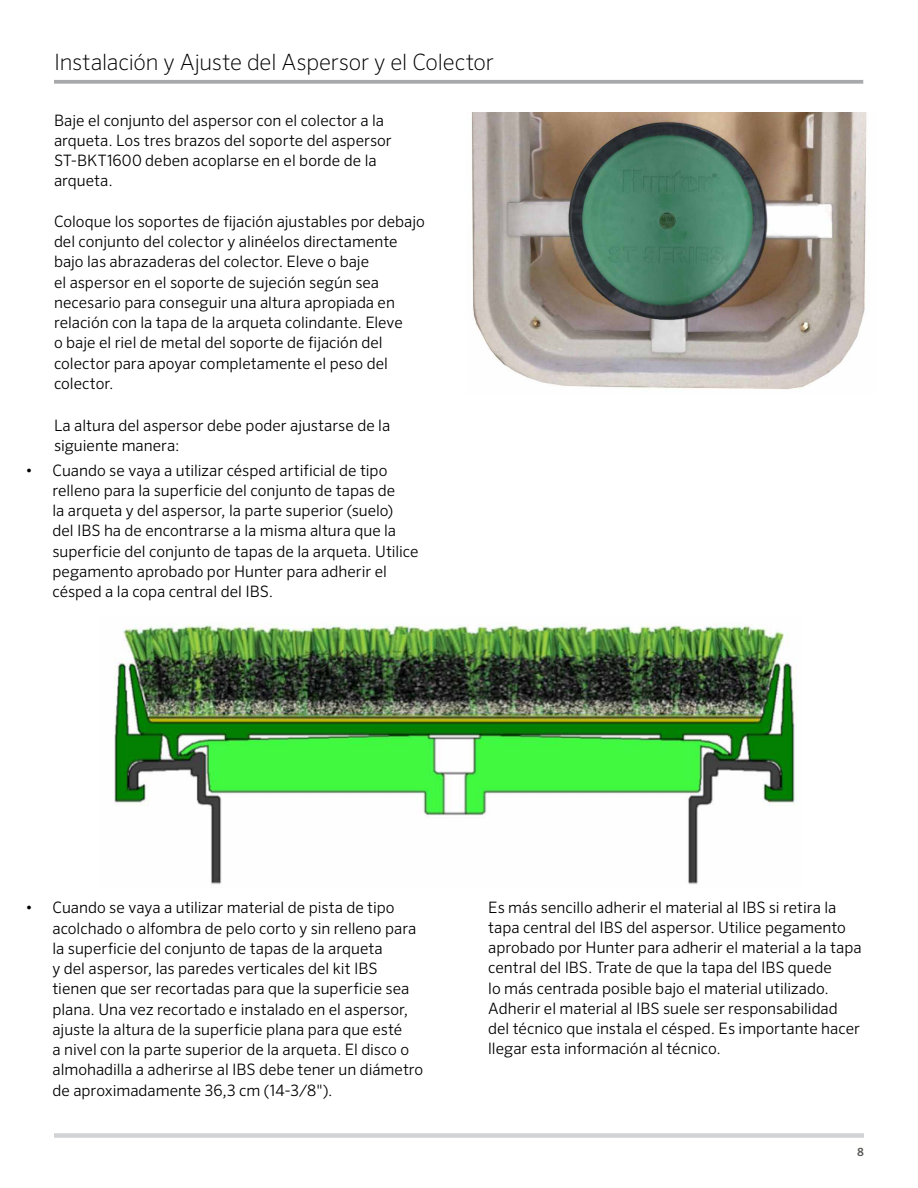
<style>
.page{position:relative;width:918px;height:1188px;background:#fff}
.page>*{position:absolute;margin:0;border:0;box-sizing:border-box;transform-origin:0 0}
.t1{font:200 22.5px "Sero Pro";letter-spacing:-.01em;color:#000}
.t2{font:300 15.75px/20.2px "Sero Pro";color:#000}
.t3{font:500 12px "Sero Pro";color:#585956}
</style>
<div class="page">
<svg style="left:54px;top:80px;width:809px;height:4px;background:#aeb0b2"></svg>
<img style="left:471px;top:112px;width:396px;height:277px">
<img style="left:114px;top:623px;width:683px;height:262px">
<div style="left:54px;top:1133px;width:810px;height:5px;background:#d1d3d4"></div>
<h1 class="t1" style="left:54px;top:49px;width:442px">Instalación y Ajuste del Aspersor y el Colector</h1>
<p class="t2" style="left:54px;top:110px;width:339px">Baje el conjunto del aspersor con el colector a la arqueta. Los tres brazos del soporte del aspersor ST-BKT1600 deben acoplarse en el borde de la arqueta.</p>
<p class="t2" style="left:54px;top:211px;width:372px">Coloque los soportes de fijación ajustables por debajo del conjunto del colector y alinéelos directamente bajo las abrazaderas del colector. Eleve o baje<br>el aspersor en el soporte de sujeción según sea necesario para conseguir una altura apropiada en relación con la tapa de la arqueta colindante. Eleve<br>o baje el riel de metal del soporte de fijación del colector para apoyar completamente el peso del colector.</p>
<p class="t2" style="left:54px;top:415px;width:338px">La altura del aspersor debe poder ajustarse de la siguiente manera:</p>
<p class="t2" style="left:52px;top:460px;width:368px;text-indent:-27px">• Cuando se vaya a utilizar césped artificial de tipo relleno para la superficie del conjunto de tapas de<br>la arqueta y del aspersor, la parte superior (suelo)<br>del IBS ha de encontrarse a la misma altura que la superficie del conjunto de tapas de la arqueta. Utilice pegamento aprobado por Hunter para adherir el césped a la copa central del IBS.</p>
<p class="t2" style="left:52px;top:897px;width:372px;text-indent:-27px">• Cuando se vaya a utilizar material de pista de tipo acolchado o alfombra de pelo corto y sin relleno para la superficie del conjunto de tapas de la arqueta<br>y del aspersor, las paredes verticales del kit IBS tienen que ser recortadas para que la superficie sea plana. Una vez recortado e instalado en el aspersor, ajuste la altura de la superficie plana para que esté<br>a nivel con la parte superior de la arqueta. El disco o almohadilla a adherirse al IBS debe tener un diámetro de aproximadamente 36,3 cm (14-3/8").</p>
<p class="t2" style="left:488px;top:897px;width:375px">Es más sencillo adherir el material al IBS si retira la tapa central del IBS del aspersor. Utilice pegamento aprobado por Hunter para adherir el material a la tapa central del IBS. Trate de que la tapa del IBS quede<br>lo más centrada posible bajo el material utilizado.<br>Adherir el material al IBS suele ser responsabilidad del técnico que instala el césped. Es importante hacer llegar esta información al técnico.</p>
<p class="t3" style="left:857px;top:1145px;width:8px">8</p>
</div>
